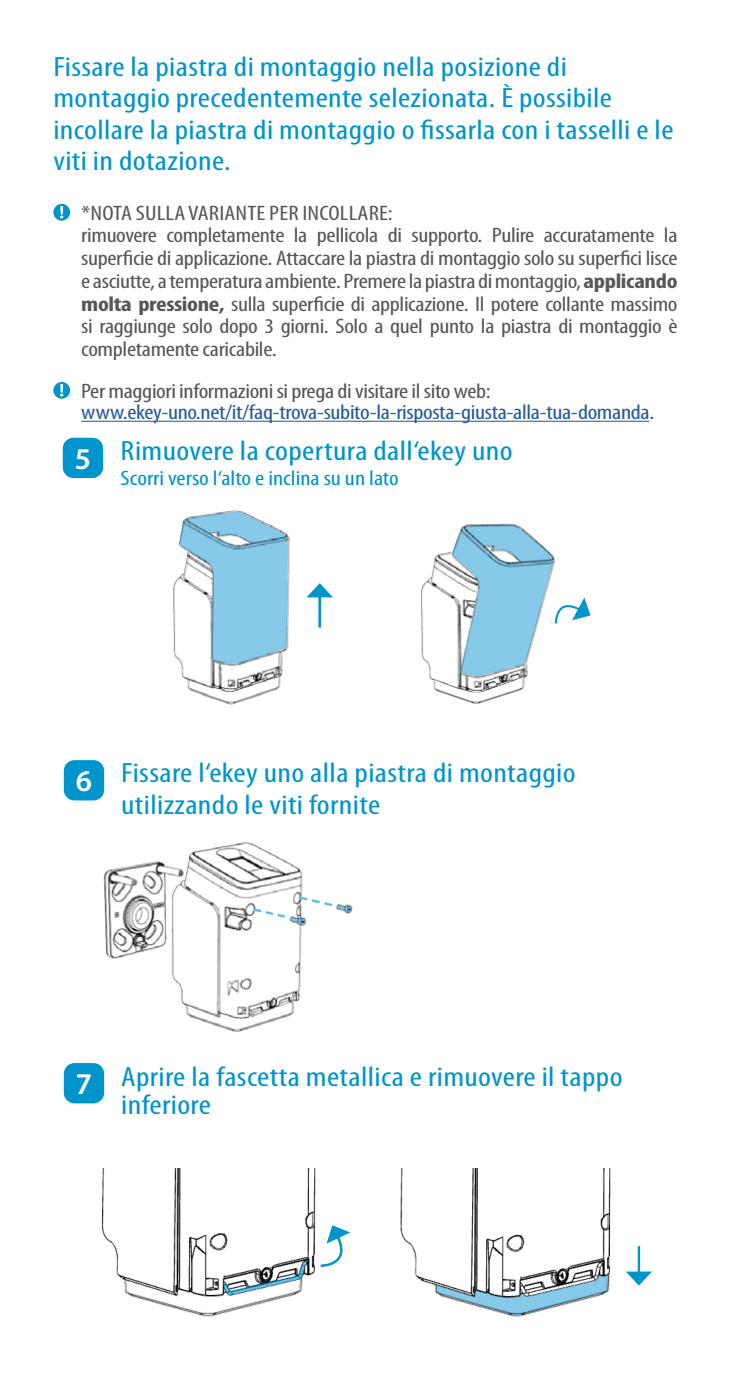
<style>
.page{position:relative;width:745px;height:1389px;background:#fff}
.page>*{position:absolute;margin:0;border:0;box-sizing:border-box;transform-origin:0 0}
.t1{font:condensed 28px/31.5px "Myriad Pro";letter-spacing:.01em;color:#0094cd;scale:1.2 1}
.t2{font:condensed 21px/22.8px "Myriad Pro";letter-spacing:-.015em;color:#575756;scale:1.2 1}
.t3{font:condensed 21px/21px "Myriad Pro";letter-spacing:-.015em;color:#275b9b;scale:1.2 1}
.t4{font:condensed 21px "Myriad Pro";color:#0094cd;scale:1.2 1}
.s1{font-weight:700}
.s2{color:#575756}
.s3{font-weight:600;font-stretch:normal;font-size:30.45px;color:#fff}
</style>
<div class="page">
<div style="left:64px;top:760px;width:40px;height:40px;background:#0094cd;border-radius:11px"></div>
<img style="left:103px;top:842px;width:250px;height:161px">
<img style="left:182px;top:1003px;width:113px;height:29px">
<svg style="left:251px;top:895px;width:101px;height:31px"></svg>
<div style="left:64px;top:1063px;width:40px;height:40px;background:#0094cd;border-radius:11px"></div>
<img style="left:400px;top:1169px;width:211px;height:148px">
<img style="left:101px;top:1168px;width:215px;height:148px">
<svg style="left:223px;top:1261px;width:83px;height:35px"></svg>
<svg style="left:320px;top:1225px;width:30px;height:42px"></svg>
<img style="left:194px;top:692px;width:76px;height:13px">
<img style="left:173px;top:510px;width:152px;height:182px">
<svg style="left:179px;top:511px;width:109px;height:154px"></svg>
<hr style="left:318px;top:596px;width:3px;height:31px;background:#0094cd">
<svg style="left:306px;top:583px;width:27px;height:14px"></svg>
<div style="left:63px;top:438px;width:40px;height:40px;background:#0094cd;border-radius:11px"></div>
<img style="left:421px;top:523px;width:92px;height:155px">
<img style="left:430px;top:678px;width:95px;height:26px">
<svg style="left:451px;top:524px;width:139px;height:154px"></svg>
<hr style="left:81px;top:421px;width:568px;height:1px;background:#275b9b">
<div style="left:53px;top:204px;width:17px;height:17px;background:#0094cd;border-radius:50%"></div>
<svg style="left:60px;top:206px;width:3px;height:12px"></svg>
<div style="left:53px;top:382px;width:17px;height:17px;background:#0094cd;border-radius:50%"></div>
<svg style="left:60px;top:384px;width:3px;height:13px"></svg>
<hr style="left:637px;top:1246px;width:2px;height:27px;background:#0094cd">
<svg style="left:626px;top:1272px;width:25px;height:14px"></svg>
<h1 class="t1" style="left:53px;top:50px;width:518px">Fissare la piastra di montaggio nella posizione di montaggio precedentemente selezionata. È possibile incollare la piastra di montaggio o fissarla con i tasselli e le viti in dotazione.</h1>
<p class="t2" style="left:81px;top:201px;width:498px">*NOTA SULLA VARIANTE PER INCOLLARE:<br>rimuovere completamente la pellicola di supporto. Pulire accuratamente la superficie di applicazione. Attaccare la piastra di montaggio solo su superfici lisce e asciutte, a temperatura ambiente. Premere la piastra di montaggio, <span class="s1">applicando molta pressione,</span> sulla superficie di applicazione. Il potere collante massimo si raggiunge solo dopo 3 giorni. Solo a quel punto la piastra di montaggio è completamente caricabile.</p>
<p class="t3" style="left:81px;top:380px;width:478px"><span class="s2">Per maggiori informazioni si prega di visitare il sito web: </span>www.ekey-uno.net/it/faq-trova-subito-la-risposta-giusta-alla-tua-domanda<span class="s2">.</span></p>
<h1 class="t1" style="left:75px;top:435px;width:366px"><span class="s3">5</span> Rimuovere la copertura dall‘ekey uno</h1>
<p class="t4" style="left:120px;top:465px;width:233px">Scorri verso l‘alto e inclina su un lato</p>
<h1 class="t1" style="left:121px;top:757px;width:380px;text-indent:-45px"><span class="s3">6</span> Fissare l‘ekey uno alla piastra di montaggio utilizzando le viti fornite</h1>
<h1 class="t1" style="left:121px;top:1063px;width:419px;line-height:28px;text-indent:-45px"><span class="s3">7</span> Aprire la fascetta metallica e rimuovere il tappo inferiore</h1>
</div>
